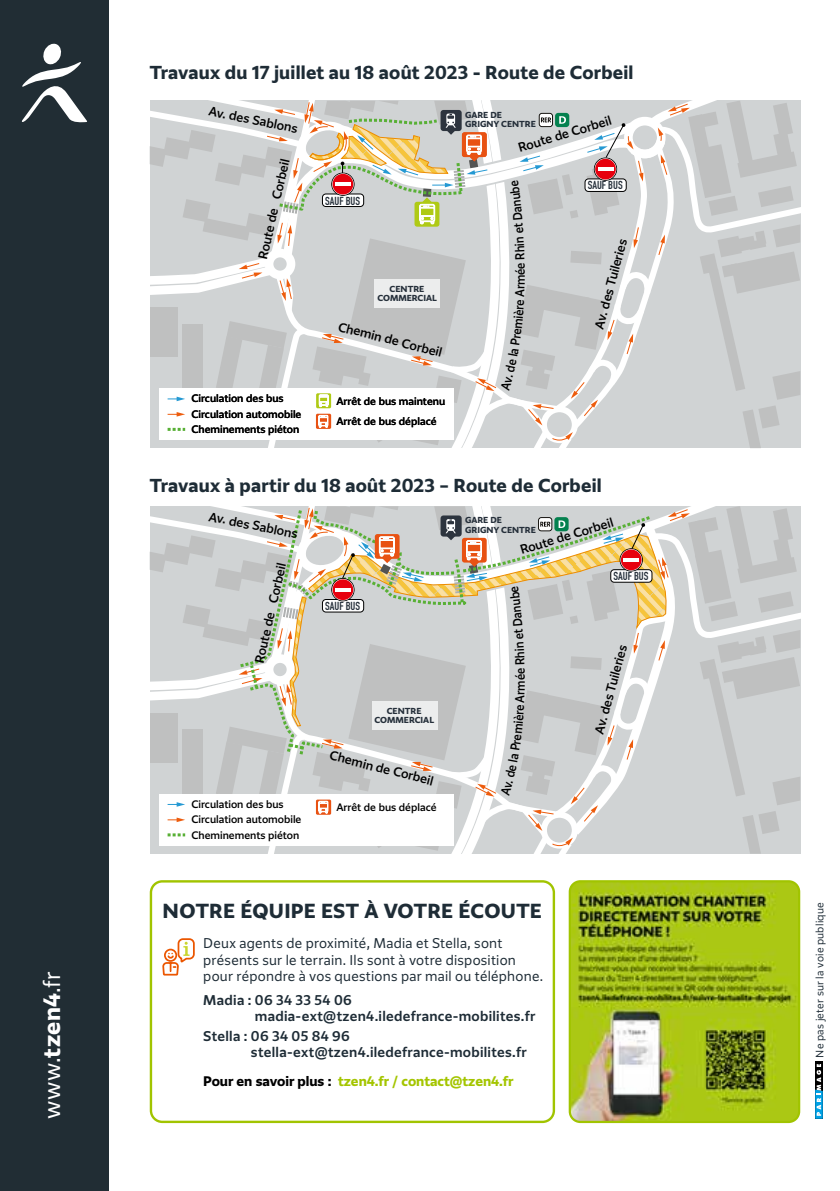
<style>
.page{position:relative;width:840px;height:1191px;background:#fff}
.page>*{position:absolute;margin:0;border:0;box-sizing:border-box;transform-origin:0 0}
.t1{font:300 22px "Grand Paris";color:#fff}
.t2{font:700 18.8px "Grand Paris";letter-spacing:.015em;color:#1e2c36}
.t3{font:700 17.4px "Grand Paris";letter-spacing:.01em;color:#1e2c36}
.t4{font:300 13.2px/16.2px "Grand Paris";letter-spacing:.02em;color:#1e2c36}
.t5{font:500 13.2px/16.2px "Grand Paris";letter-spacing:.02em;color:#1e2c36}
.t6{font:700 12.8px "Grand Paris";color:#a4c500}
.t7{font:12px "Grand Paris Five";color:#000}
.t8{font:12px "Grand Paris Five";color:#000;scale:.9 1}
.t9{font:700 11.4px "DIN Condensed";color:#252f3a}
.t10{font:10px/15.4px "Grand Paris Five";color:#000}
.t11{font:300 10px "Grand Paris";letter-spacing:.02em;color:#1e2c36}
.t12{font:700 8px/9.4px "Grand Paris";color:#252f3a}
.s1{font-weight:700}
.s2{color:#000}
</style>
<div class="page">
<div style="left:0;top:0;width:109px;height:1191px;background:#212d34"></div>
<svg style="left:21px;top:43px;width:66px;height:80px"></svg>
<div style="left:150px;top:880px;width:404px;height:243px;border:2px solid #a1c400;border-radius:11px"></div>
<svg style="left:162px;top:938px;width:33px;height:38px"></svg>
<div style="left:814px;top:1061px;width:8px;height:57px;background:#000"></div>
<svg style="left:814px;top:1064px;width:8px;height:54px"></svg>
<img style="left:571px;top:881px;width:227px;height:241px">
<div style="left:568px;top:880px;width:231px;height:243px;border:2px solid #a1c400;border-radius:11px"></div>
<svg style="left:150px;top:101px;width:649px;height:347px"></svg>
<svg style="left:150px;top:506px;width:649px;height:347px"></svg>
<h1 class="t1" style="left:38px;top:1118px;width:149px;rotate:-90deg">www.<span class="s1">tzen4</span>.fr</h1>
<h3 class="t3" style="left:150px;top:61px;width:485px">Travaux du 17 juillet au 18 août 2023 - Route de Corbeil</h3>
<p class="t7" style="left:210px;top:103px;width:92px;rotate:11deg">Av. des Sablons</p>
<p class="t7" style="left:254px;top:257px;width:104px;rotate:-77deg">Route de Corbeil</p>
<p class="t9" style="left:325px;top:193px;width:37px">SAUF BUS</p>
<p class="t12" style="left:377px;top:284px;width:61px;text-align:center">CENTRE<br>COMMERCIAL</p>
<p class="t7" style="left:340px;top:319px;width:108px;rotate:14deg">Chemin de Corbeil</p>
<p class="t10" style="left:191px;top:391px;width:111px">Circulation des bus<br>Circulation automobile<br>Cheminements piéton</p>
<p class="t10" style="left:336px;top:391px;width:110px;line-height:20.2px">Arrêt de bus maintenu<br>Arrêt de bus déplacé</p>
<p class="t12" style="left:465px;top:110px;width:72px">GARE DE<br>GRIGNY CENTRE</p>
<p class="t7" style="left:516px;top:140px;width:98px;rotate:-17deg">Route de Corbeil</p>
<p class="t8" style="left:512px;top:275px;width:9px;rotate:-90deg">é</p>
<p class="t9" style="left:587px;top:178px;width:37px">SAUF BUS</p>
<p class="t7" style="left:591px;top:326px;width:94px;rotate:-75deg">Av. des Tuileries</p>
<h3 class="t3" style="left:150px;top:474px;width:453px">Travaux à partir du 18 août 2023 – Route de Corbeil</h3>
<p class="t7" style="left:210px;top:509px;width:92px;rotate:11deg">Av. des Sablons</p>
<p class="t7" style="left:251px;top:661px;width:104px;rotate:-77deg">Route de Corbeil</p>
<p class="t9" style="left:325px;top:598px;width:37px">SAUF BUS</p>
<p class="t12" style="left:374px;top:706px;width:61px;text-align:center">CENTRE<br>COMMERCIAL</p>
<p class="t7" style="left:331px;top:747px;width:108px;rotate:14deg">Chemin de Corbeil</p>
<p class="t10" style="left:191px;top:796px;width:111px">Circulation des bus<br>Circulation automobile<br>Cheminements piéton</p>
<p class="t10" style="left:336px;top:799px;width:101px">Arrêt de bus déplacé</p>
<p class="t12" style="left:465px;top:515px;width:72px">GARE DE<br>GRIGNY CENTRE</p>
<p class="t7" style="left:518px;top:542px;width:98px;rotate:-17deg">Route de Corbeil</p>
<p class="t8" style="left:512px;top:680px;width:9px;rotate:-90deg">é</p>
<p class="t9" style="left:613px;top:568px;width:37px">SAUF BUS</p>
<p class="t7" style="left:591px;top:732px;width:94px;rotate:-75deg">Av. des Tuileries</p>
<h2 class="t2" style="left:162px;top:898px;width:380px">NOTRE ÉQUIPE EST À VOTRE ÉCOUTE</h2>
<h3 class="t4" style="left:203px;top:935px;width:341px">Deux agents de proximité, Madia et Stella, sont présents sur le terrain. Ils sont à votre disposition pour répondre à vos questions par mail ou téléphone.</h3>
<h3 class="t5" style="left:255px;top:991px;width:282px;text-indent:-52px">Madia : 06 34 33 54 06 madia-ext@tzen4.iledefrance-mobilites.fr</h3>
<h3 class="t5" style="left:251px;top:1027px;width:277px;text-indent:-48px">Stella : 06 34 05 84 96 stella-ext@tzen4.iledefrance-mobilites.fr</h3>
<p class="t6" style="left:203px;top:1073px;width:311px"><span class="s2">Pour en savoir plus :</span> tzen4.fr / contact@tzen4.fr</p>
<p class="t11" style="left:812px;top:1057px;width:157px;rotate:-90deg">Ne pas jeter sur la voie publique</p>
</div>
